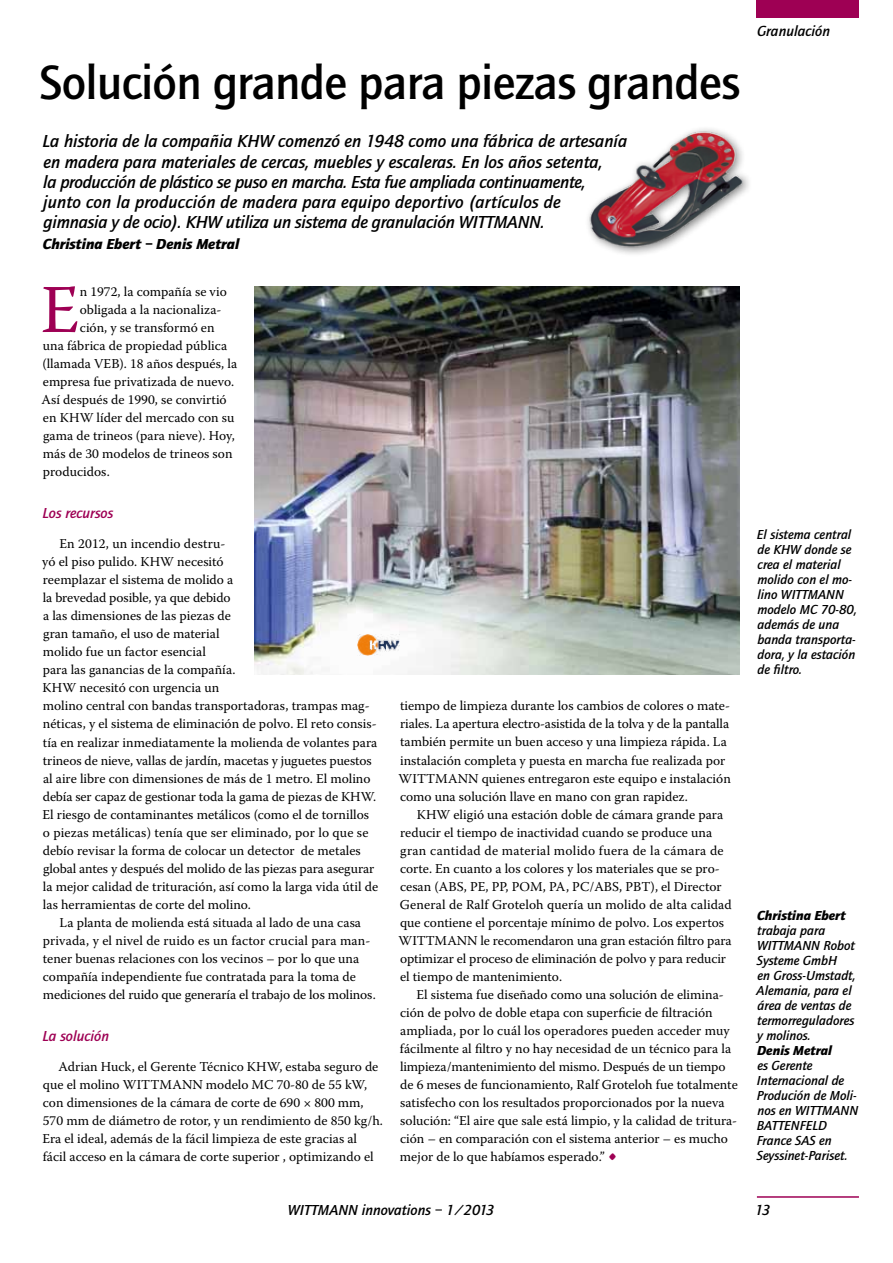
<style>
.page{position:relative;width:893px;height:1263px;background:#fff}
.page>*{position:absolute;margin:0;border:0;box-sizing:border-box;transform-origin:0 0}
.t1{font:68.25px "Warnock Pro";color:#9e0054}
.t2{font:500 49.5px "Quay Sans";letter-spacing:-.015em;color:#000}
.t3{font:italic 500 18px/20.2px "Quay Sans";color:#000}
.t4{font:italic 500 15px "Quay Sans";color:#000}
.t5{font:italic 900 15px "Quay Sans";color:#000}
.t6{font:italic 500 15px "Quay Sans";color:#9e0054}
.t7{font:13.5px/18px "Warnock Pro";color:#000}
.t8{font:italic 500 13.5px/15px "Quay Sans";color:#000}
.t9{font:italic 900 13.5px "Quay Sans";color:#000}
.s1{font-size:24px;color:#9e0054}
</style>
<div class="page">
<div style="left:757px;top:0;width:102px;height:18px;background:#9e0054"></div>
<hr style="left:757px;top:1196px;width:102px;height:2px;background:#9e0054">
<img style="left:588px;top:128px;width:158px;height:126px">
<img style="left:254px;top:287px;width:486px;height:387px">
<img style="left:357px;top:635px;width:43px;height:21px">
<h2 class="t2" style="left:39px;top:55px;width:703px">Solución grande para piezas grandes</h2>
<p class="t3" style="left:43px;top:131px;width:586px">La historia de la compañia KHW comenzó en 1948 como una fábrica de artesanía en madera para materiales de cercas, muebles y escaleras. En los años setenta,<br>la producción de plástico se puso en marcha. Esta fue ampliada continuamente, junto con la producción de madera para equipo deportivo (artículos de gimnasia y de ocio). KHW utiliza un sistema de granulación WITTMANN.</p>
<p class="t5" style="left:43px;top:235px;width:198px">Christina Ebert – Denis Metral</p>
<h1 class="t1" style="left:41px;top:268px;width:40px">E</h1>
<p class="t7" style="left:80px;top:282px;width:149px">n 1972, la compañía se vio</p>
<p class="t7" style="left:80px;top:300px;width:143px">obligada a la nacionaliza-</p>
<p class="t7" style="left:80px;top:318px;width:136px">ción, y se transformó en</p>
<p class="t7" style="left:43px;top:336px;width:186px">una fábrica de propiedad pública</p>
<p class="t7" style="left:42px;top:354px;width:196px">(llamada VEB). 18 años después, la</p>
<p class="t7" style="left:43px;top:372px;width:193px">empresa fue privatizada de nuevo.</p>
<p class="t7" style="left:41px;top:390px;width:187px">Así después de 1990, se convirtió</p>
<p class="t7" style="left:43px;top:408px;width:193px">en KHW líder del mercado con su</p>
<p class="t7" style="left:43px;top:426px;width:193px">gama de trineos (para nieve). Hoy,</p>
<p class="t7" style="left:43px;top:444px;width:191px">más de 30 modelos de trineos son</p>
<p class="t7" style="left:43px;top:462px;width:69px">producidos.</p>
<p class="t6" style="left:43px;top:505px;width:72px">Los recursos</p>
<p class="t7" style="left:42px;top:534px;width:337px;text-indent:17px">En 2012, un incendio destru-<br>yó el piso pulido. KHW necesitó<br>reemplazar el sistema de molido a<br>la brevedad posible, ya que debido<br>a las dimensiones de las piezas de<br>gran tamaño, el uso de material<br>molido fue un factor esencial<br>para las ganancias de la compañía.<br>KHW necesitó con urgencia un<br>molino central con bandas transportadoras, trampas mag&shy;néticas, y el sistema de eliminación de polvo. El reto consis&shy;tía en realizar inmediatamente la molienda de volantes para trineos de nieve, vallas de jardín, macetas y juguetes puestos al aire libre con dimensiones de más de 1 metro. El molino debía ser capaz de gestionar toda la gama de piezas de KHW.<br>El riesgo de contaminantes metálicos (como el de tornillos o piezas metálicas) tenía que ser eliminado, por lo que se debío revisar la forma de colocar un detector de metales global antes y después del molido de las piezas para asegurar la mejor calidad de trituración, así como la larga vida útil de las herramientas de corte del molino.</p>
<p class="t7" style="left:43px;top:913px;width:335px;text-indent:17px">La planta de molienda está situada al lado de una casa privada, y el nivel de ruido es un factor crucial para man&shy;tener buenas relaciones con los vecinos – por lo que una compañía independiente fue contratada para la toma de mediciones del ruido que generaría el trabajo de los molinos.</p>
<p class="t6" style="left:43px;top:1027px;width:68px">La solución</p>
<p class="t7" style="left:42px;top:1057px;width:342px;text-indent:16px">Adrian Huck, el Gerente Técnico KHW, estaba seguro de que el molino WITTMANN modelo MC 70-80 de 55 kW, con dimensiones de la cámara de corte de 690 × 800 mm, 570 mm de diámetro de rotor, y un rendimiento de 850 kg/h.<br>Era el ideal, además de la fácil limpieza de este gracias al fácil acceso en la cámara de corte superior , optimizando el</p>
<p class="t7" style="left:399px;top:697px;width:334px">tiempo de limpieza durante los cambios de colores o mate&shy;riales. La apertura electro-asistida de la tolva y de la pantalla también permite un buen acceso y una limpieza rápida. La instalación completa y puesta en marcha fue realizada por WITTMANN quienes entregaron este equipo e instalación como una solución llave en mano con gran rapidez.</p>
<p class="t7" style="left:399px;top:805px;width:335px;text-indent:18px">KHW eligió una estación doble de cámara grande para reducir el tiempo de inactividad cuando se produce una gran cantidad de material molido fuera de la cámara de corte. En cuanto a los colores y los materiales que se pro&shy;cesan (ABS, PE, PP, POM, PA, PC/ABS, PBT), el Director General de Ralf Groteloh quería un molido de alta calidad que contiene el porcentaje mínimo de polvo. Los expertos WITTMANN le recomendaron una gran estación filtro para optimizar el proceso de eliminación de polvo y para reducir el tiempo de mantenimiento.</p>
<p class="t7" style="left:400px;top:985px;width:339px;text-indent:17px">El sistema fue diseñado como una solución de elimina&shy;ción de polvo de doble etapa con superficie de filtración ampliada, por lo cuál los operadores pueden acceder muy fácilmente al filtro y no hay necesidad de un técnico para la limpieza/mantenimiento del mismo. Después de un tiempo de 6 meses de funcionamiento, Ralf Groteloh fue totalmente satisfecho con los resultados proporcionados por la nueva solución: “El aire que sale está limpio, y la calidad de tritura&shy;ción – en comparación con el sistema anterior – es mucho mejor de lo que habíamos esperado.” <span class="s1">•</span></p>
<p class="t4" style="left:757px;top:22px;width:75px">Granulación</p>
<p class="t8" style="left:757px;top:527px;width:101px">El sistema central de KHW donde se crea el material molido con el mo&shy;lino WITTMANN modelo MC 70-80, además de una banda transporta&shy;dora, y la estación de filtro.</p>
<p class="t9" style="left:757px;top:907px;width:90px">Christina Ebert</p>
<p class="t8" style="left:757px;top:923px;width:101px">trabaja para<br>WITTMANN Robot<br>Systeme GmbH<br>en Gross-Umstadt,<br>Alemania, para el área de ventas de termorreguladores y molinos.</p>
<p class="t9" style="left:757px;top:1042px;width:76px">Denis Metral</p>
<p class="t8" style="left:757px;top:1058px;width:103px">es Gerente<br>Internacional de<br>Produción de Moli&shy;nos en WITTMANN<br>BATTENFELD<br>France SAS en<br>Seyssinet-Pariset.</p>
<p class="t4" style="left:288px;top:1201px;width:208px">WITTMANN innovations – 1/2013</p>
<p class="t4" style="left:755px;top:1201px;width:17px">13</p>
</div>
